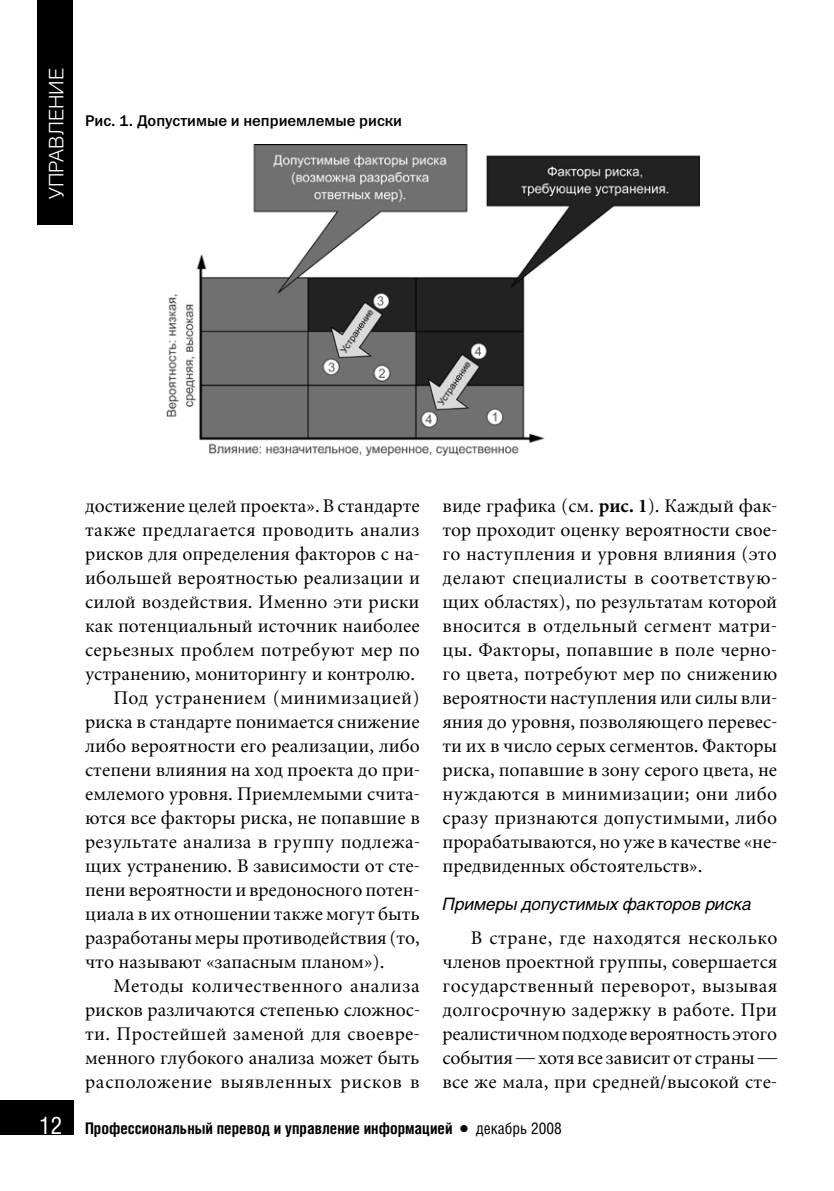
<style>
.page{position:relative;width:834px;height:1191px;background:#fff}
.page>*{position:absolute;margin:0;border:0;box-sizing:border-box;transform-origin:0 0}
.t1{font:300 20px "Helios";color:#fff}
.t2{font:19px/24px "Miniature";color:#000;text-align:justify}
.t3{font:19px "Miniature";letter-spacing:.02em;color:#000}
.t4{font:19px "Miniature";letter-spacing:.035em;color:#000}
.t5{font:19px "Miniature";letter-spacing:.03em;color:#000}
.t6{font:italic 17px "Helios";color:#000}
.t7{font:700 16px "Helios Cond";color:#000}
.t8{font:15.6px "Franklin Gothic Medium C";color:#000}
.s1{font-weight:700}
.s2{font-weight:400;font-size:24px;color:#fff}
.s3{font-weight:400}
</style>
<div class="page">
<div style="left:0;top:1100px;width:74px;height:34px;background:#000"></div>
<div style="left:37px;top:0;width:36px;height:224px;background:#000"></div>
<img style="left:166px;top:144px;width:533px;height:312px">
<p class="t1" style="left:44px;top:199px;width:132px;rotate:-90deg">УПРАВЛЕНИЕ</p>
<p class="t8" style="left:85px;top:112px;width:318px">Рис. 1. Допустимые и неприемлемые риски</p>
<p class="t2" style="left:85px;top:493px;width:336px">достижение целей проекта». В стандарте</p>
<p class="t3" style="left:85px;top:518px;width:336px">также предлагается проводить анализ</p>
<p class="t2" style="left:85px;top:541px;width:336px">рисков для определения факторов с на-</p>
<p class="t2" style="left:85px;top:565px;width:336px">ибольшей вероятностью реализации и</p>
<p class="t2" style="left:85px;top:589px;width:336px">силой воздействия. Именно эти риски</p>
<p class="t2" style="left:85px;top:613px;width:336px">как потенциальный источник наиболее</p>
<p class="t2" style="left:85px;top:637px;width:336px">серьезных проблем потребуют мер по</p>
<p class="t2" style="left:85px;top:661px;width:331px">устранению, мониторингу и контролю.</p>
<p class="t3" style="left:113px;top:686px;width:308px">Под устранением (минимизацией)</p>
<p class="t2" style="left:85px;top:709px;width:336px">риска в стандарте понимается снижение</p>
<p class="t2" style="left:85px;top:733px;width:336px">либо вероятности его реализации, либо</p>
<p class="t2" style="left:85px;top:757px;width:336px">степени влияния на ход проекта до при-</p>
<p class="t2" style="left:85px;top:781px;width:336px">емлемого уровня. Приемлемыми счита-</p>
<p class="t2" style="left:85px;top:805px;width:336px">ются все факторы риска, не попавшие в</p>
<p class="t3" style="left:85px;top:830px;width:336px">результате анализа в группу подлежа-</p>
<p class="t2" style="left:85px;top:853px;width:336px">щих устранению. В зависимости от сте-</p>
<p class="t2" style="left:85px;top:877px;width:336px">пени вероятности и вредоносного потен-</p>
<p class="t2" style="left:85px;top:901px;width:336px">циала в их отношении также могут быть</p>
<p class="t2" style="left:85px;top:925px;width:336px">разработаны меры противодействия (то,</p>
<p class="t2" style="left:85px;top:949px;width:301px">что называют «запасным планом»).</p>
<p class="t5" style="left:113px;top:974px;width:308px">Методы количественного анализа</p>
<p class="t2" style="left:85px;top:997px;width:336px">рисков различаются степенью сложнос-</p>
<p class="t3" style="left:85px;top:1022px;width:336px">ти. Простейшей заменой для своевре-</p>
<p class="t2" style="left:85px;top:1045px;width:336px">менного глубокого анализа может быть</p>
<p class="t4" style="left:85px;top:1070px;width:336px">расположение выявленных рисков в</p>
<p class="t2" style="left:442px;top:493px;width:336px">виде графика (см. <span class="s1">рис. 1</span>). Каждый фак&shy;тор проходит оценку вероятности свое&shy;го наступления и уровня влияния (это делают специалисты в соответствую&shy;щих областях), по результатам которой вносится в отдельный сегмент матри&shy;цы. Факторы, попавшие в поле черно&shy;го цвета, потребуют мер по снижению вероятности наступления или силы вли&shy;яния до уровня, позволяющего перевес&shy;ти их в число серых сегментов. Факторы риска, попавшие в зону серого цвета, не нуждаются в минимизации; они либо сразу признаются допустимыми, либо прорабатываются, но уже в качестве «не&shy;предвиденных обстоятельств».</p>
<p class="t6" style="left:442px;top:893px;width:310px">Примеры допустимых факторов риска</p>
<p class="t2" style="left:442px;top:925px;width:336px;text-indent:28px">В стране, где находятся несколько членов проектной группы, совершается государственный переворот, вызывая долгосрочную задержку в работе. При реалистичном подходе вероятность этого события — хотя все зависит от страны — все же мала, при средней/высокой сте-</p>
<p class="t7" style="left:39px;top:1118px;width:524px"><span class="s2">12</span> Профессиональный перевод и управление информацией ● <span class="s3">декабрь 2008</span></p>
</div>
